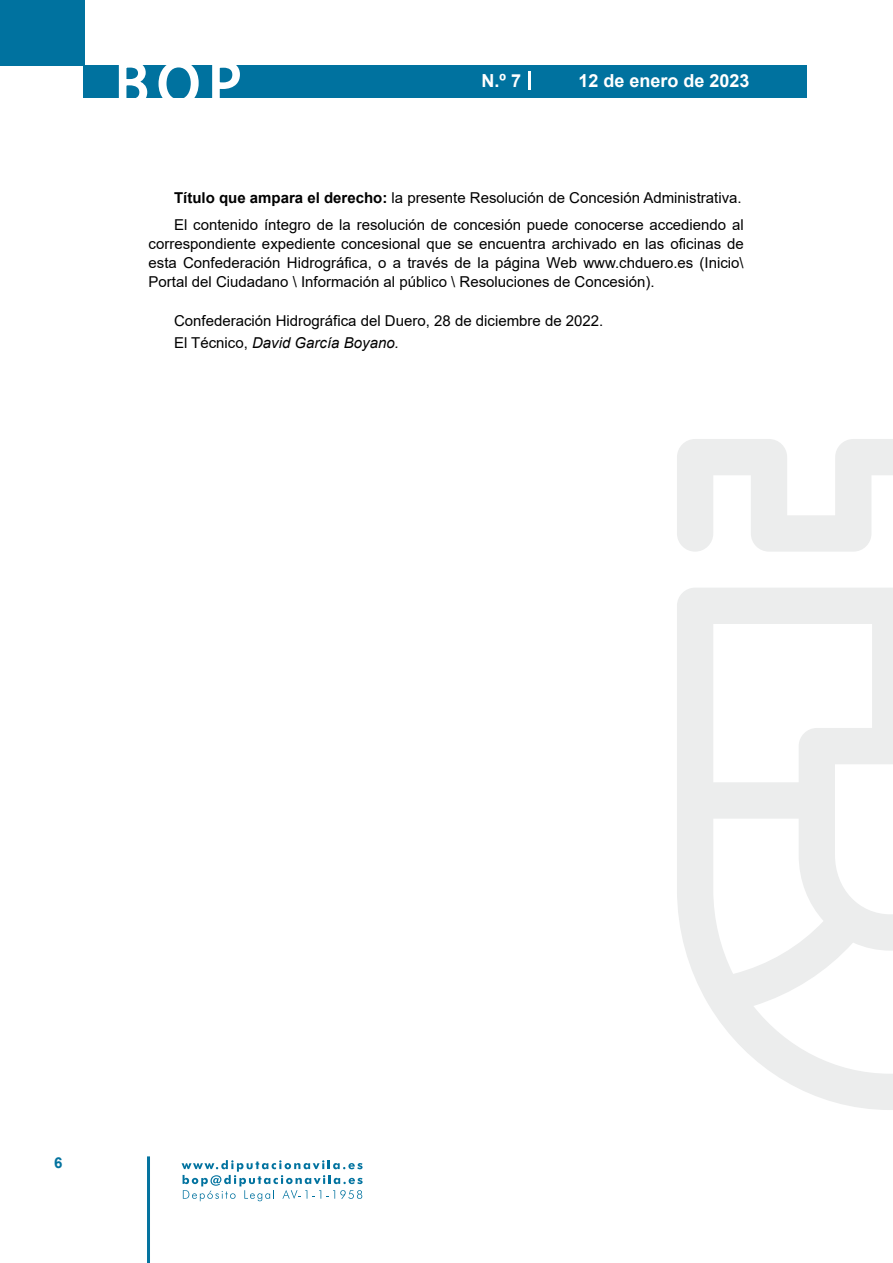
<style>
.page{position:relative;width:893px;height:1263px;background:#fff}
.page>*{position:absolute;margin:0;border:0;box-sizing:border-box;transform-origin:0 0}
.t1{font:500 61.5px "Avant Garde";color:#fff}
.t2{font:700 18px "Arial";color:#fff}
.t3{font:15px/18.8px "Arial";color:#000}
.t4{font:700 15px "Arial";color:#04739f}
.s1{font-weight:700}
.s2{font-style:italic}
</style>
<div class="page">
<div style="left:0;top:0;width:85px;height:65px;background:#00729f"></div>
<div style="left:84px;top:65px;width:723px;height:33px;background:#00729f"></div>
<svg style="left:118px;top:65px;width:30px;height:33px"></svg>
<svg style="left:158px;top:65px;width:41px;height:33px"></svg>
<svg style="left:212px;top:65px;width:28px;height:33px"></svg>
<svg style="left:182px;top:1160px;width:181px;height:41px"></svg>
<hr style="left:147px;top:1156px;width:3px;height:107px;background:#04739f">
<svg style="left:529px;top:71px;width:2px;height:19px"></svg>
<svg style="left:677px;top:439px;width:216px;height:671px"></svg>
<h1 class="t1" style="left:115px;top:46px;width:128px">BOP</h1>
<p class="t2" style="left:482px;top:68px;width:41px">N.º 7</p>
<p class="t2" style="left:578px;top:68px;width:173px">12 de enero de 2023</p>
<p class="t3" style="left:174px;top:184px;width:571px;line-height:27.3px"><span class="s1">Título que ampara el derecho:</span> la presente Resolución de Concesión Administrativa.<br>El contenido íntegro de la resolución de concesión puede conocerse accediendo al</p>
<p class="t3" style="left:148px;top:234px;width:597px;text-align:justify">correspondiente expediente concesional que se encuentra archivado en las oficinas de esta Confederación Hidrográfica, o a través de la página Web www.chduero.es (Inicio\ Portal del Ciudadano \ Información al público \ Resoluciones de Concesión).</p>
<p class="t3" style="left:174px;top:309px;width:431px;line-height:22.2px">Confederación Hidrográfica del Duero, 28 de diciembre de 2022.<br>El Técnico, <span class="s2">David García Boyano.</span></p>
<p class="t4" style="left:54px;top:1152px;width:10px">6</p>
</div>
